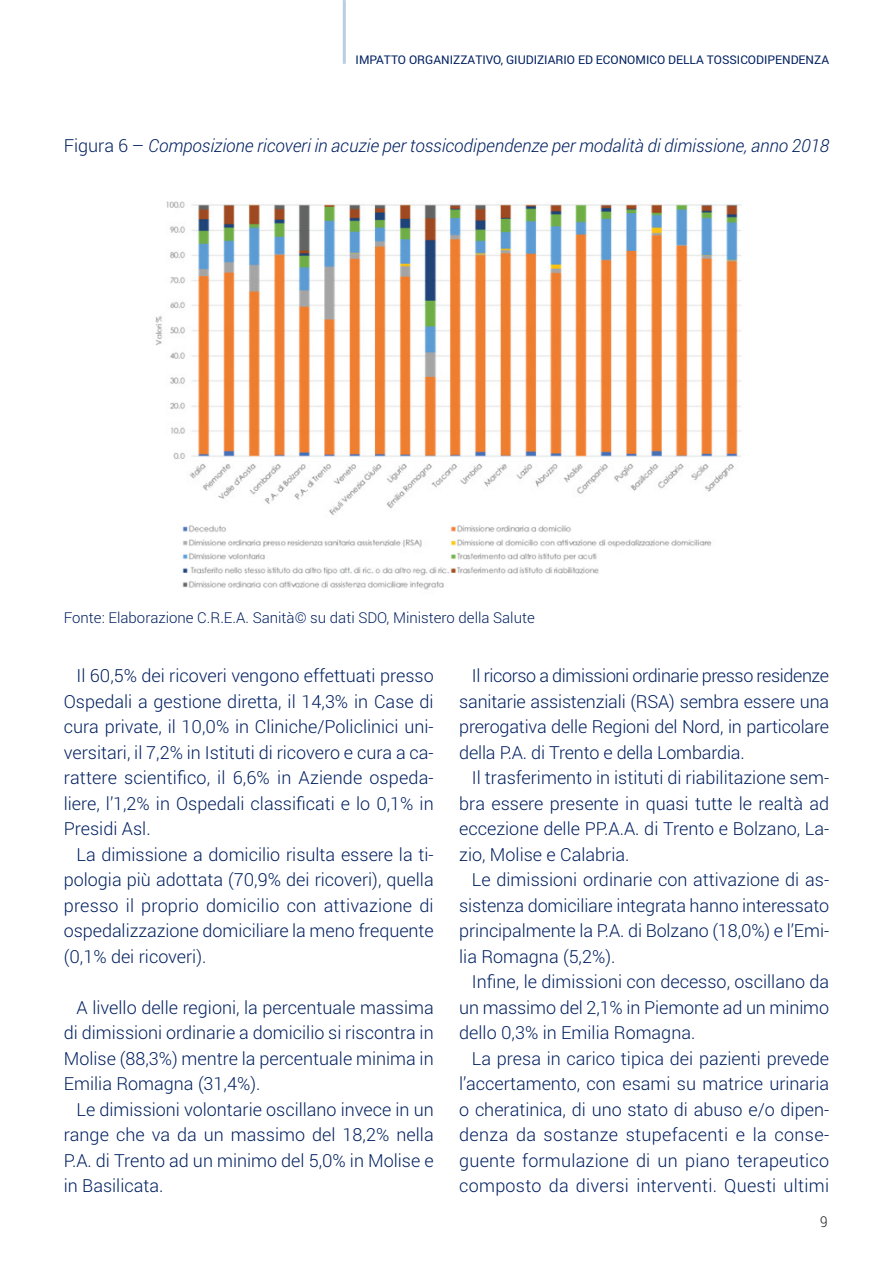
<style>
.page{position:relative;width:893px;height:1263px;background:#fff}
.page>*{position:absolute;margin:0;border:0;box-sizing:border-box;transform-origin:0 0}
.t1{font:300 18px/25.5px "Roboto";color:#002060;text-align:justify}
.t2{font:italic 300 18px "Roboto";letter-spacing:-.005em;color:#002060}
.t3{font:300 15px "Roboto";color:#002060}
.t4{font:300 15px "Roboto";color:#231f20;scale:.9 1}
.t5{font:12px "Roboto";color:#002060}
.s1{font-style:normal}
</style>
<div class="page">
<hr style="left:343px;top:0;width:3px;height:64px;background:#b9cde5">
<img style="left:155px;top:201px;width:586px;height:389px">
<p class="t5" style="left:356px;top:52px;width:475px">IMPATTO ORGANIZZATIVO, GIUDIZIARIO ED ECONOMICO DELLA TOSSICODIPENDENZA</p>
<p class="t2" style="left:64px;top:136px;width:767px"><span class="s1">Figura 6 –</span> Composizione ricoveri in acuzie per tossicodipendenze per modalità di dimissione, anno 2018</p>
<p class="t3" style="left:64px;top:608px;width:472px">Fonte: Elaborazione C.R.E.A. Sanità© su dati SDO, Ministero della Salute</p>
<p class="t1" style="left:64px;top:663px;width:371px;text-indent:13px">Il 60,5% dei ricoveri vengono effettuati presso Ospedali a gestione diretta, il 14,3% in Case di cura private, il 10,0% in Cliniche/Policlinici uni&shy;versitari, il 7,2% in Istituti di ricovero e cura a ca&shy;rattere scientifico, il 6,6% in Aziende ospeda&shy;liere, l’1,2% in Ospedali classificati e lo 0,1% in Presidi Asl.</p>
<p class="t1" style="left:64px;top:842px;width:371px;text-indent:13px">La dimissione a domicilio risulta essere la ti&shy;pologia più adottata (70,9% dei ricoveri), quella presso il proprio domicilio con attivazione di ospedalizzazione domiciliare la meno frequente (0,1% dei ricoveri).</p>
<p class="t1" style="left:64px;top:995px;width:371px;text-indent:13px">A livello delle regioni, la percentuale massima di dimissioni ordinarie a domicilio si riscontra in Molise (88,3%) mentre la percentuale minima in Emilia Romagna (31,4%).</p>
<p class="t1" style="left:64px;top:1097px;width:371px;text-indent:13px">Le dimissioni volontarie oscillano invece in un range che va da un massimo del 18,2% nella P.A. di Trento ad un minimo del 5,0% in Molise e in Basilicata.</p>
<p class="t1" style="left:459px;top:663px;width:371px;text-indent:13px">Il ricorso a dimissioni ordinarie presso residenze sanitarie assistenziali (RSA) sembra essere una prerogativa delle Regioni del Nord, in particolare della P.A. di Trento e della Lombardia.</p>
<p class="t1" style="left:459px;top:765px;width:371px;text-indent:13px">Il trasferimento in istituti di riabilitazione sem&shy;bra essere presente in quasi tutte le realtà ad eccezione delle PP.A.A. di Trento e Bolzano, La&shy;zio, Molise e Calabria.</p>
<p class="t1" style="left:459px;top:867px;width:371px;text-indent:13px">Le dimissioni ordinarie con attivazione di as&shy;sistenza domiciliare integrata hanno interessato principalmente la P.A. di Bolzano (18,0%) e l’Emi&shy;lia Romagna (5,2%).</p>
<p class="t1" style="left:459px;top:969px;width:371px;text-indent:13px">Infine, le dimissioni con decesso, oscillano da un massimo del 2,1% in Piemonte ad un minimo dello 0,3% in Emilia Romagna.</p>
<p class="t1" style="left:459px;top:1046px;width:371px;text-indent:13px">La presa in carico tipica dei pazienti prevede l’accertamento, con esami su matrice urinaria o cheratinica, di uno stato di abuso e/o dipen&shy;denza da sostanze stupefacenti e la conse&shy;guente formulazione di un piano terapeutico composto da diversi interventi. Questi ultimi</p>
<p class="t4" style="left:820px;top:1213px;width:10px">9</p>
</div>
